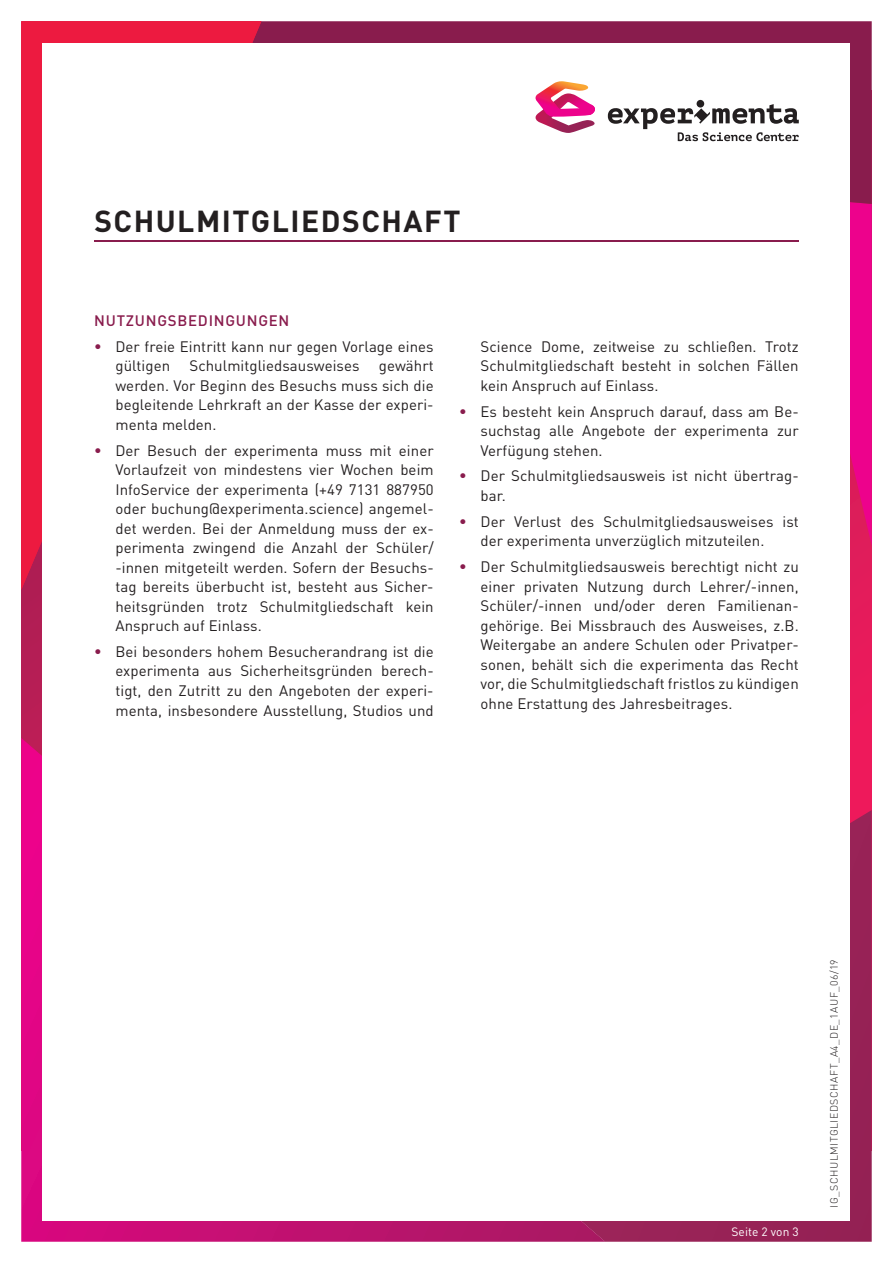
<style>
.page{position:relative;width:893px;height:1263px;background:#fff}
.page>*{position:absolute;margin:0;border:0;box-sizing:border-box;transform-origin:0 0}
.t1{font:700 30px "DINOT";letter-spacing:.05em;color:#231f20}
.t2{font:15px/19.5px "DINOT";letter-spacing:.005em;color:#231f20;text-align:justify}
.t3{font:500 15px "DINOT";letter-spacing:.05em;color:#891c4d}
.t4{font:12px "DINOT";letter-spacing:.005em;color:#fff}
.t5{font:300 10.5px "DINOT";letter-spacing:.05em;color:#231f20}
.s1{font-weight:500;color:#891c4d}
</style>
<div class="page">
<svg style="left:850px;top:204px;width:22px;height:342px"></svg>
<div style="left:261px;top:21px;width:611px;height:183px;background:#891c4d"></div>
<div style="left:21px;top:21px;width:240px;height:569px;background:#ed1a40"></div>
<svg style="left:605px;top:810px;width:267px;height:432px"></svg>
<svg style="left:21px;top:738px;width:584px;height:504px"></svg>
<div style="left:43px;top:43px;width:807px;height:1177px;background:#fff"></div>
<div style="left:697px;top:100px;width:7px;height:8px;background:#231f20;border-radius:50%"></div>
<svg style="left:608px;top:104px;width:191px;height:37px"></svg>
<svg style="left:535px;top:81px;width:60px;height:52px"></svg>
<hr style="left:94px;top:240px;width:705px;height:2px;background:#891c4d">
<h1 class="t1" style="left:94px;top:197px;width:368px">SCHULMITGLIEDSCHAFT</h1>
<p class="t3" style="left:94px;top:309px;width:197px">NUTZUNGSBEDINGUNGEN</p>
<p class="t2" style="left:115px;top:336px;width:320px;text-indent:-21px"><span class="s1">•</span> Der freie Eintritt kann nur gegen Vorlage eines gültigen</p>
<p class="t2" style="left:189px;top:355px;width:172px">Schulmitgliedsausweises</p>
<p class="t2" style="left:115px;top:355px;width:320px;text-indent:263px">gewährt werden. Vor Beginn des Besuchs muss sich die begleitende Lehrkraft an der Kasse der experi&shy;menta melden.</p>
<p class="t2" style="left:115px;top:439px;width:320px;text-indent:-21px"><span class="s1">•</span> Der Besuch der experimenta muss mit einer Vorlaufzeit von mindestens vier Wochen beim InfoService der experimenta (+49 7131 887950 oder buchung@experimenta.science) angemel&shy;det werden. Bei der Anmeldung muss der ex&shy;perimenta zwingend die Anzahl der Schüler/ -innen mitgeteilt werden. Sofern der Besuchs&shy;tag bereits überbucht ist, besteht aus Sicher&shy;heitsgründen trotz Schulmitgliedschaft kein Anspruch auf Einlass.</p>
<p class="t2" style="left:115px;top:641px;width:320px;text-indent:-21px"><span class="s1">•</span> Bei besonders hohem Besucherandrang ist die experimenta aus Sicherheitsgründen berech&shy;tigt, den Zutritt zu den Angeboten der experi&shy;menta, insbesondere Ausstellung, Studios und</p>
<p class="t2" style="left:480px;top:336px;width:320px">Science Dome, zeitweise zu schließen. Trotz Schulmitgliedschaft besteht in solchen Fällen kein Anspruch auf Einlass.</p>
<p class="t2" style="left:480px;top:400px;width:320px;text-indent:-21px"><span class="s1">•</span> Es besteht kein Anspruch darauf, dass am Be&shy;suchstag alle Angebote der experimenta zur Verfügung stehen.</p>
<p class="t2" style="left:480px;top:465px;width:320px;text-indent:-21px"><span class="s1">•</span> Der Schulmitgliedsausweis ist nicht übertrag&shy;bar.</p>
<p class="t2" style="left:480px;top:511px;width:320px;text-indent:-21px"><span class="s1">•</span> Der Verlust des Schulmitgliedsausweises ist der experimenta unverzüglich mitzuteilen.</p>
<p class="t2" style="left:480px;top:556px;width:320px;text-indent:-21px"><span class="s1">•</span> Der Schulmitgliedsausweis berechtigt nicht zu einer privaten Nutzung durch Lehrer/-innen, Schüler/-innen und/oder deren Familienan&shy;gehörige. Bei Missbrauch des Ausweises, z.B.<br>Weitergabe an andere Schulen oder Privatper&shy;sonen, behält sich die experimenta das Recht vor, die Schulmitgliedschaft fristlos zu kündigen ohne Erstattung des Jahresbeitrages.</p>
<p class="t4" style="left:731px;top:1222px;width:69px">Seite 2 von 3</p>
<p class="t5" style="left:826px;top:1208px;width:250px;rotate:-90deg">IG_SCHULMITGLIEDSCHAFT_A4_DE_1AUF_06/19</p>
</div>
